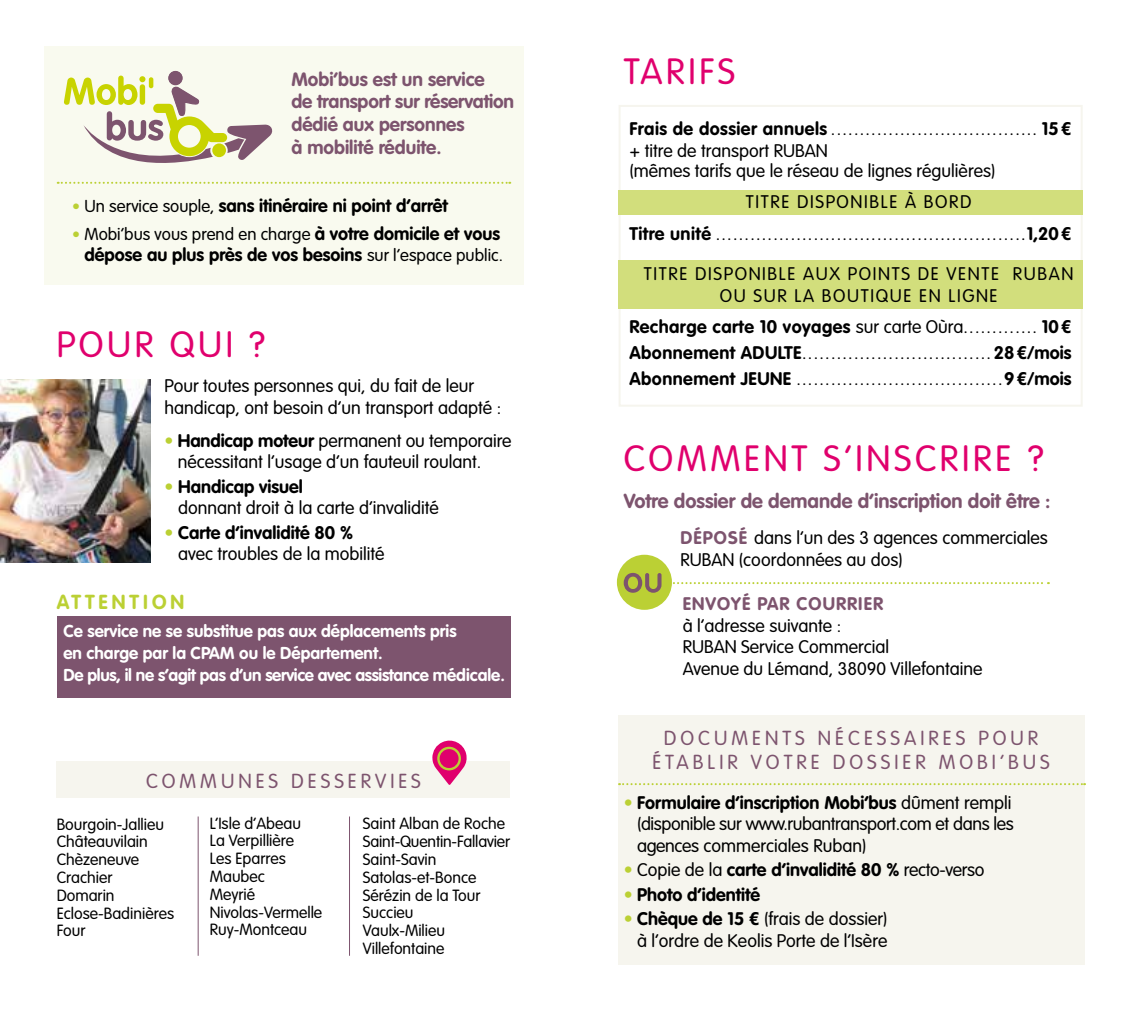
<style>
.page{position:relative;width:1134px;height:1021px;background:#fff}
.page>*{position:absolute;margin:0;border:0;box-sizing:border-box;transform-origin:0 0}
.t1{font:300 36px "VAG Rounded Std";letter-spacing:.1em;color:#e0006d}
.t2{font:300 20px/24px "VAG Rounded Std";letter-spacing:.2em;color:#7d546e;text-align:center}
.t3{font:700 20px "VAG Rounded Std";color:#7d546e}
.t4{font:700 20px "VAG Rounded Std";letter-spacing:.2em;color:#bbd034}
.t5{font:700 19px/22.8px "VAG Rounded Std";color:#7d546e}
.t6{font:300 18px/21.6px "VAG Rounded Std";color:#000}
.t7{font:300 18px/21.6px "VAG Rounded Std";letter-spacing:-.02em;color:#000}
.t8{font:700 18px "VAG Rounded Std";color:#000}
.t9{font:300 18px/22px "VAG Rounded Std";letter-spacing:.09em;color:#000;text-align:center}
.t10{font:700 18px "VAG Rounded Std";letter-spacing:.06em;color:#7d546e}
.t11{font:700 17px/22px "VAG Rounded Std";color:#fff}
.t12{font:300 17px "VAG Rounded Std";color:#000}
.t13{font:300 16px/17.8px "VAG Rounded Std";color:#000}
.s1{font-size:16px;color:#bbd034}
.s2{font-weight:300;font-size:17px}
.s3{font-weight:700;font-size:16px;color:#bbd034}
.s4{font-weight:700;font-size:18px}
.s5{font-weight:900;color:#bbd034}
.s6{font-weight:700}
.s7{font-weight:700;color:#bbd034}
.s8{font-weight:700;color:#7d546e}
.s9{color:#bbd034}
</style>
<div class="page">
<div style="left:619px;top:105px;width:464px;height:301px;border:2px solid #f6f5ee"></div>
<div style="left:618px;top:715px;width:466px;height:249px;background:#f6f5ee"></div>
<div style="left:44px;top:46px;width:479px;height:238px;background:#f9faef"></div>
<div style="left:619px;top:190px;width:464px;height:24px;background:#d2de7c"></div>
<div style="left:619px;top:260px;width:464px;height:48px;background:#d2de7c"></div>
<div style="left:57px;top:616px;width:453px;height:82px;background:#7d546e"></div>
<div style="left:57px;top:761px;width:453px;height:36px;background:#f6f5ee"></div>
<hr style="left:198px;top:816px;width:1px;height:139px;background:#7d546e">
<hr style="left:349px;top:816px;width:1px;height:139px;background:#7d546e">
<div style="left:617px;top:554px;width:55px;height:56px;background:#bbd034;border-radius:50%"></div>
<svg style="left:624px;top:573px;width:425px;height:19px"></svg>
<svg style="left:58px;top:182px;width:452px;height:2px"></svg>
<svg style="left:619px;top:783px;width:466px;height:2px"></svg>
<svg style="left:432px;top:740px;width:35px;height:45px"></svg>
<img style="left:0;top:379px;width:151px;height:183px">
<div style="left:169px;top:71px;width:13px;height:14px;background:#7d546e;border-radius:50%"></div>
<div style="left:168px;top:71px;width:15px;height:14px;border:1px solid #7d546e;border-radius:50%"></div>
<svg style="left:64px;top:76px;width:209px;height:87px"></svg>
<p class="t5" style="left:291px;top:68px;width:195px">Mobi’bus est un service</p>
<p class="t5" style="left:291px;top:91px;width:224px">de transport sur réservation dédié aux personnes<br>à mobilité réduite.</p>
<p class="t8" style="left:72px;top:195px;width:377px"><span class="s1">•</span> <span class="s2">Un service souple,</span> sans itinéraire ni point d’arrêt</p>
<p class="t12" style="left:72px;top:224px;width:429px"><span class="s3">•</span> Mobi’bus vous prend en charge <span class="s4">à votre domicile et vous</span></p>
<p class="t8" style="left:85px;top:244px;width:420px">dépose au plus près de vos besoins <span class="s2">sur l’espace public.</span></p>
<h1 class="t1" style="left:57px;top:323px;width:210px">POUR QUI ?</h1>
<p class="t6" style="left:164px;top:376px;width:338px">Pour toutes personnes qui, du fait de leur handicap, ont besoin d’un transport adapté :</p>
<p class="t6" style="left:178px;top:430px;width:335px;text-indent:-13px"><span class="s5">•</span> <span class="s6">Handicap moteur</span> permanent ou temporaire nécessitant l’usage d’un fauteuil roulant.</p>
<p class="t6" style="left:178px;top:476px;width:262px;text-indent:-14px"><span class="s7">•</span> <span class="s6">Handicap visuel<br></span>donnant droit à la carte d’invalidité</p>
<p class="t6" style="left:178px;top:522px;width:208px;text-indent:-14px"><span class="s7">•</span> <span class="s6">Carte d’invalidité 80 % </span>avec troubles de la mobilité</p>
<p class="t4" style="left:57px;top:589px;width:129px">ATTENTION</p>
<p class="t11" style="left:63px;top:620px;width:443px">Ce service ne se substitue pas aux déplacements pris<br>en charge par la CPAM ou le Département.<br>De plus, il ne s’agit pas d’un service avec assistance médicale.</p>
<p class="t2" style="left:146px;top:769px;width:276px">COMMUNES DESSERVIES</p>
<p class="t13" style="left:57px;top:815px;width:119px">Bourgoin-Jallieu<br>Châteauvilain<br>Chèzeneuve<br>Crachier<br>Domarin<br>Eclose-Badinières<br>Four</p>
<p class="t13" style="left:210px;top:814px;width:114px">L’Isle d’Abeau<br>La Verpillière<br>Les Eparres<br>Maubec<br>Meyrié<br>Nivolas-Vermelle<br>Ruy-Montceau</p>
<p class="t13" style="left:363px;top:815px;width:149px">Saint Alban de Roche<br>Saint-Quentin-Fallavier<br>Saint-Savin<br>Satolas-et-Bonce<br>Sérézin de la Tour<br>Succieu<br>Vaulx-Milieu<br>Villefontaine</p>
<h1 class="t1" style="left:624px;top:51px;width:113px">TARIFS</h1>
<p class="t6" style="left:629px;top:118px;width:444px"><span class="s6">Frais de dossier annuels</span> .................................... <span class="s6">15€ </span>+ titre de transport RUBAN</p>
<p class="t6" style="left:629px;top:160px;width:367px">(mêmes tarifs que le réseau de lignes régulières)</p>
<p class="t9" style="left:746px;top:192px;width:227px">TITRE DISPONIBLE À BORD</p>
<p class="t6" style="left:629px;top:223px;width:444px"><span class="s6">Titre unité</span> ......................................................<span class="s6">1,20€</span></p>
<p class="t9" style="left:644px;top:263px;width:431px">TITRE DISPONIBLE AUX POINTS DE VENTE RUBAN<br>OU SUR LA BOUTIQUE EN LIGNE</p>
<p class="t6" style="left:629px;top:315px;width:444px;line-height:26px;text-align:justify"><span class="s6">Recharge carte 10 voyages</span> sur carte Oùra............. <span class="s6">10€ Abonnement ADULTE</span>.................................<span class="s6">28€/mois Abonnement JEUNE</span> ....................................<span class="s6">9€/mois</span></p>
<h1 class="t1" style="left:624px;top:438px;width:421px">COMMENT S’INSCRIRE ?</h1>
<p class="t3" style="left:624px;top:489px;width:428px">Votre dossier de demande d’inscription doit être :</p>
<p class="t6" style="left:680px;top:527px;width:369px"><span class="s8">DÉPOSÉ</span> dans l’un des 3 agences commerciales<br>RUBAN (coordonnées au dos)</p>
<p class="t10" style="left:683px;top:593px;width:202px">ENVOYÉ PAR COURRIER</p>
<p class="t6" style="left:683px;top:615px;width:301px">à l’adresse suivante :<br>RUBAN Service Commercial<br>Avenue du Lémand, 38090 Villefontaine</p>
<p class="t2" style="left:652px;top:727px;width:399px">DOCUMENTS NÉCESSAIRES POUR<br>ÉTABLIR VOTRE DOSSIER MOBI’BUS</p>
<p class="t7" style="left:637px;top:792px;width:378px;text-indent:-13px"><span class="s7">•</span> <span class="s6">Formulaire d’inscription Mobi’bus</span> dûment rempli (disponible sur www.rubantransport.com et dans les agences commerciales Ruban)</p>
<p class="t7" style="left:624px;top:859px;width:362px"><span class="s7">•</span> Copie de la <span class="s6">carte d’invalidité 80 %</span> recto-verso</p>
<p class="t8" style="left:624px;top:883px;width:138px"><span class="s9">•</span> Photo d’identité</p>
<p class="t6" style="left:624px;top:908px;width:265px;text-align:right"><span class="s7">•</span> <span class="s6">Chèque de 15 €</span> (frais de dossier) à l’ordre de Keolis Porte de l’Isère</p>
</div>
